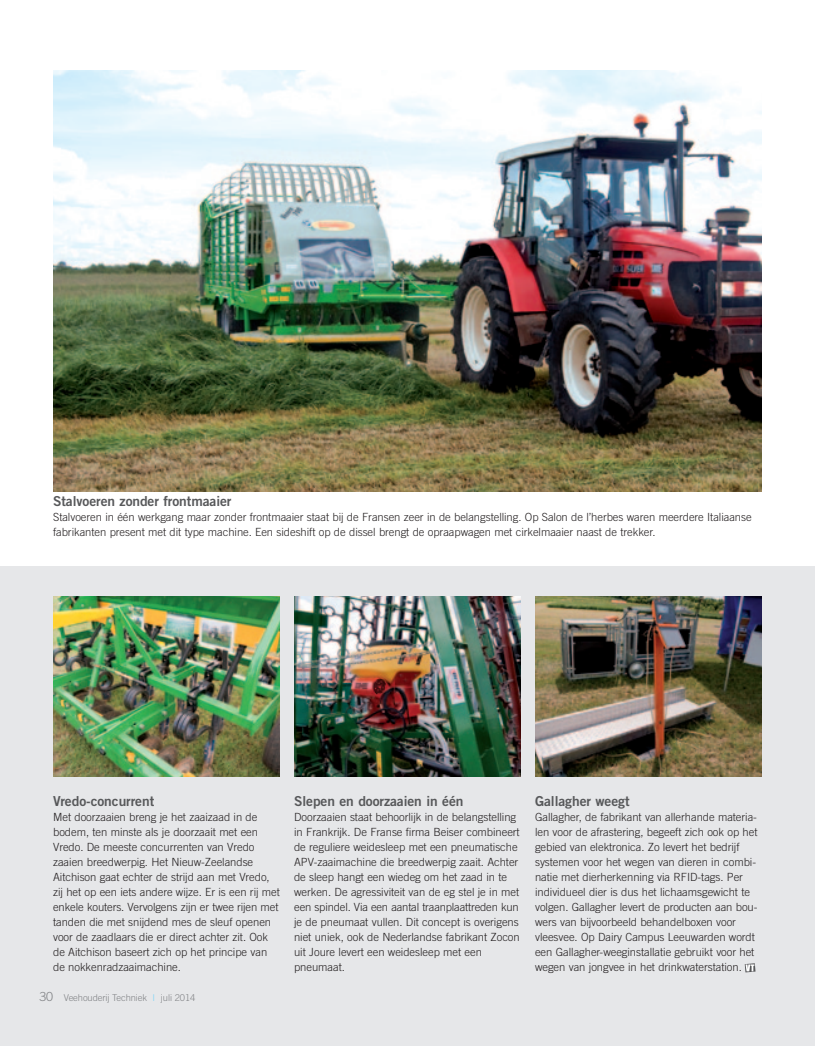
<style>
.page{position:relative;width:815px;height:1046px;background:#fff}
.page>*{position:absolute;margin:0;border:0;box-sizing:border-box;transform-origin:0 0}
.t1{font:13.75px "Trade Gothic LT Std Bd 2";letter-spacing:-.005em;color:#57585a}
.t2{font:300 11.25px/15px "Trade Gothic LT Std";letter-spacing:-.005em;color:#231f20}
.t3{font:300 9.38px "Trade Gothic LT Std";letter-spacing:-.01em;color:#808285}
.s1{font-size:12.5px}
.s2{font-weight:400;color:#86d6f7}
</style>
<div class="page">
<div style="left:0;top:566px;width:815px;height:479px;background:#e6e7e9"></div>
<img style="left:53px;top:596px;width:227px;height:180px">
<img style="left:294px;top:596px;width:227px;height:180px">
<img style="left:535px;top:596px;width:227px;height:180px">
<img style="left:53px;top:71px;width:709px;height:420px">
<svg style="left:745px;top:963px;width:10px;height:9px"></svg>
<p class="t1" style="left:53px;top:492px;width:180px">Stalvoeren zonder frontmaaier</p>
<p class="t2" style="left:53px;top:509px;width:700px">Stalvoeren in één werkgang maar zonder frontmaaier staat bij de Fransen zeer in de belangstelling. Op Salon de l’herbes waren meerdere Italiaanse fabrikanten present met dit type machine. Een sideshift op de dissel brengt de opraapwagen met cirkelmaaier naast de trekker.</p>
<p class="t1" style="left:53px;top:792px;width:103px">Vredo-concurrent</p>
<p class="t2" style="left:53px;top:809px;width:228px">Met doorzaaien breng je het zaaizaad in de bodem, ten minste als je doorzaait met een Vredo. De meeste concurrenten van Vredo zaaien breedwerpig. Het Nieuw-Zeelandse Aitchison gaat echter de strijd aan met Vredo, zij het op een iets andere wijze. Er is een rij met enkele kouters. Vervolgens zijn er twee rijen met tanden die met snijdend mes de sleuf openen voor de zaadlaars die er direct achter zit. Ook de Aitchison baseert zich op het principe van de nokkenradzaaimachine.</p>
<p class="t3" style="left:39px;top:992px;width:158px"><span class="s1">30</span> Veehouderij Techniek <span class="s2">l</span> juli 2014</p>
<p class="t1" style="left:294px;top:792px;width:171px">Slepen en doorzaaien in één</p>
<p class="t2" style="left:294px;top:809px;width:227px">Doorzaaien staat behoorlijk in de belangstelling in Frankrijk. De Franse firma Beiser combineert de reguliere weidesleep met een pneumatische APV-zaaimachine die breedwerpig zaait. Achter de sleep hangt een wiedeg om het zaad in te werken. De agressiviteit van de eg stel je in met een spindel. Via een aantal traanplaattreden kun je de pneumaat vullen. Dit concept is overigens niet uniek, ook de Nederlandse fabrikant Zocon uit Joure levert een weidesleep met een pneumaat.</p>
<p class="t1" style="left:535px;top:792px;width:96px">Gallagher weegt</p>
<p class="t2" style="left:535px;top:809px;width:224px">Gallagher, de fabrikant van allerhande materia&shy;len voor de afrastering, begeeft zich ook op het gebied van elektronica. Zo levert het bedrijf systemen voor het wegen van dieren in combi&shy;natie met dierherkenning via R FID-tags. Per individueel dier is dus het lichaamsgewicht te volgen. Gallagher levert de producten aan bou&shy;wers van bijvoorbeeld behandelboxen voor vleesvee. Op Dairy Campus Leeuwarden wordt een Gallagher-weeginstallatie gebruikt voor het wegen van jongvee in het drinkwaterstation.</p>
</div>
